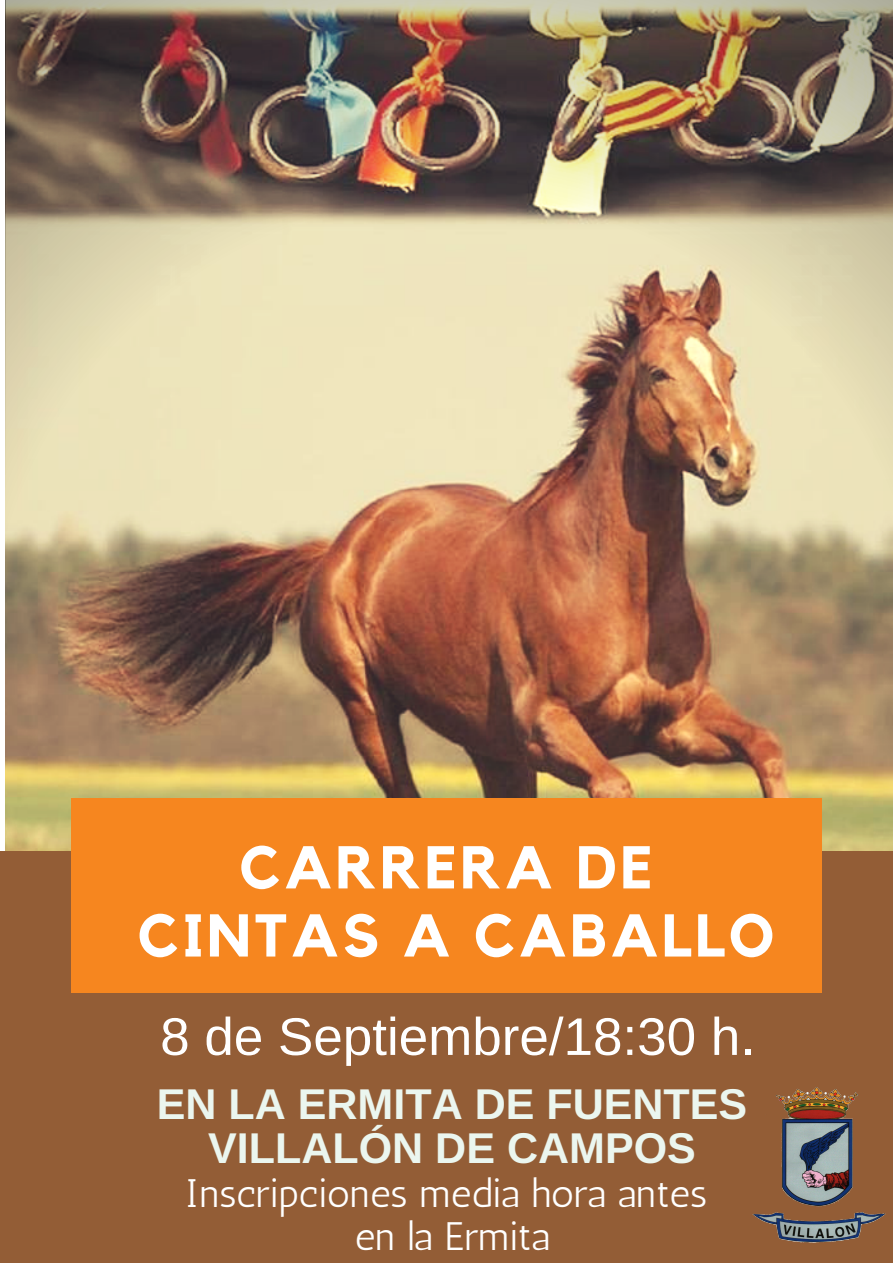
<style>
.page{position:relative;width:893px;height:1263px;background:#fff}
.page>*{position:absolute;margin:0;border:0;box-sizing:border-box;transform-origin:0 0}
.t1{font:700 59.62px/68.1px "Kollektif";letter-spacing:.06em;color:#fff;text-align:center}
.t2{font:52.95px "Arimo";color:#fff}
.t3{font:700 43.05px/43.9px "Arimo";color:#ebf6ef;text-align:center}
.t4{font:39.75px/42.8px "Antic";color:#fff;text-align:center}
</style>
<div class="page">
<img style="left:5px;top:0;width:888px;height:851px">
<div style="left:0;top:851px;width:893px;height:412px;background:#935d36"></div>
<div style="left:71px;top:798px;width:750px;height:194px;background:#f6861f"></div>
<img style="left:752px;top:1087px;width:134px;height:156px">
<h1 class="t1" style="left:138px;top:836px;width:638px">CARRERA DE<br>CINTAS A CABALLO</h1>
<h2 class="t2" style="left:160px;top:1007px;width:596px">8 de Septiembre/18:30 h.</h2>
<p class="t3" style="left:157px;top:1082px;width:592px">EN LA ERMITA DE FUENTES<br>VILLALÓN DE CAMPOS</p>
<p class="t4" style="left:186px;top:1172px;width:523px">Inscripciones media hora antes en la Ermita</p>
</div>
